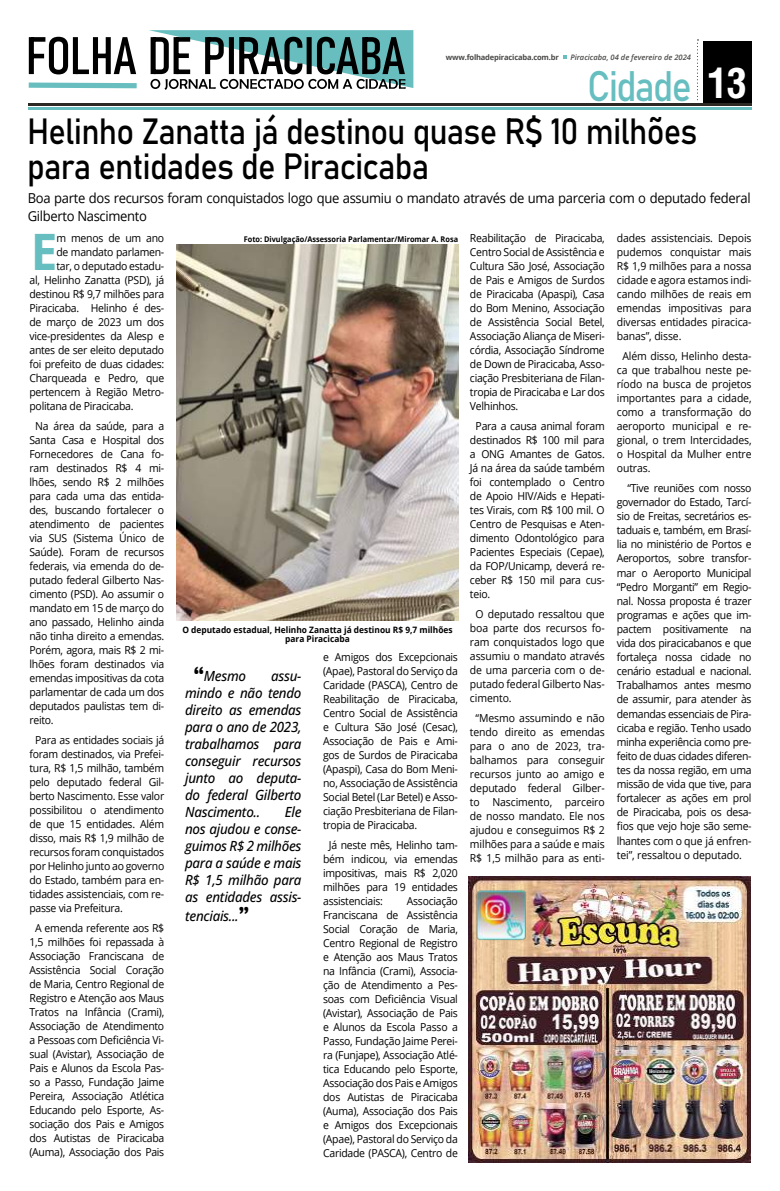
<style>
.page{position:relative;width:780px;height:1191px;background:#fff}
.page>*{position:absolute;margin:0;border:0;box-sizing:border-box;transform-origin:0 0}
.t1{font:700 50.2px "Open Sans";color:#67bec0;scale:.95 1}
.t2{font:42.1px "Bahnschrift";letter-spacing:-.045em;color:#67bec0;scale:.89 1}
.t3{font:36px/35px "Bahnschrift";letter-spacing:-.025em;color:#000;scale:.91 1}
.t4{font:italic 500 14px/17px "Open Sans";letter-spacing:-.02em;color:#000;text-align:justify;scale:.95 1}
.t5{font:13.7px/17.6px "Open Sans";letter-spacing:-.025em;color:#000;scale:.95 1}
.t6{font:11px/14px "Open Sans";letter-spacing:-.025em;color:#000;text-align:justify;scale:.95 1}
.t7{font:700 8.8px/9.8px "Open Sans";color:#000;text-align:center;scale:.95 1}
.t8{font:700 7.8px "Open Sans";color:#000;scale:.94 1}
.t9{font:italic 600 7.6px "Open Sans";color:#4a4948}
.t10{font:700 7.6px "Open Sans";letter-spacing:-.025em;color:#4a4948}
.s1{font-family:"Arena Condensed";font-weight:700;font-size:40.6px;color:#fff}
.s2{font-family:"Britannic";font-weight:700;font-style:normal;font-size:24px}
</style>
<div class="page">
<div style="left:703px;top:41px;width:48px;height:65px;background:#000"></div>
<hr style="left:28px;top:107px;width:723px;height:2px;background:#67bec0">
<hr style="left:28px;top:103px;width:723px;height:3px;background:#2c2824">
<svg style="left:697px;top:39px;width:1px;height:62px"></svg>
<svg style="left:563px;top:55px;width:4px;height:4px"></svg>
<svg style="left:28px;top:30px;width:385px;height:60px"></svg>
<img style="left:177px;top:245px;width:281px;height:375px">
<img style="left:469px;top:876px;width:281px;height:286px">
<img style="left:469px;top:885px;width:65px;height:60px">
<p class="t10" style="left:446px;top:52px;width:114px">www.folhadepiracicaba.com.br</p>
<p class="t9" style="left:570px;top:52px;width:122px">Piracicaba, 04 de fevereiro de 2024</p>
<h2 class="t2" style="left:587px;top:55px;width:181px">Cidade <span class="s1">13</span></h2>
<h3 class="t3" style="left:27px;top:111px;width:738px">Helinho Zanatta já destinou quase R$ 10 milhões para entidades de Piracicaba</h3>
<p class="t5" style="left:28px;top:189px;width:762px">Boa parte dos recursos foram conquistados logo que assumiu o mandato através de uma parceria com o deputado federal<br>Gilberto Nascimento</p>
<h1 class="t1" style="left:31px;top:217px;width:30px">E</h1>
<p class="t6" style="left:56px;top:231px;width:115px">m menos de um ano</p>
<p class="t6" style="left:56px;top:245px;width:115px">de mandato parlamen-</p>
<p class="t6" style="left:56px;top:259px;width:115px">tar, o deputado estadu-</p>
<p class="t6" style="left:29px;top:273px;width:143px">al, Helinho Zanatta (PSD), já</p>
<p class="t6" style="left:29px;top:287px;width:143px">destinou R$ 9,7 milhões para</p>
<p class="t6" style="left:29px;top:301px;width:143px">Piracicaba. Helinho é des-</p>
<p class="t6" style="left:29px;top:315px;width:143px">de março de 2023 um dos</p>
<p class="t6" style="left:29px;top:329px;width:143px">vice-presidentes da Alesp e</p>
<p class="t6" style="left:29px;top:343px;width:143px">antes de ser eleito deputado</p>
<p class="t6" style="left:29px;top:357px;width:143px">foi prefeito de duas cidades:</p>
<p class="t6" style="left:29px;top:371px;width:143px">Charqueada e Pedro, que</p>
<p class="t6" style="left:29px;top:385px;width:143px">pertencem à Região Metro-</p>
<p class="t6" style="left:29px;top:399px;width:111px">politana de Piracicaba.</p>
<p class="t6" style="left:29px;top:419px;width:143px;text-indent:6px">Na área da saúde, para a Santa Casa e Hospital dos Fornecedores de Cana fo&shy;ram destinados R$ 4 mi&shy;lhões, sendo R$ 2 milhões para cada uma das entida&shy;des, buscando fortalecer o atendimento de pacientes via SUS (Sistema Único de Saúde). Foram de recursos federais, via emenda do de&shy;putado federal Gilberto Nas&shy;cimento (PSD). Ao assumir o mandato em 15 de março do ano passado, Helinho ainda não tinha direito a emendas.<br>Porém, agora, mais R$ 2 mi&shy;lhões foram destinados via emendas impositivas da cota parlamentar de cada um dos deputados paulistas tem di&shy;reito.</p>
<p class="t6" style="left:29px;top:732px;width:143px;text-indent:6px">Para as entidades sociais já foram destinados, via Prefei&shy;tura, R$ 1,5 milhão, também pelo deputado federal Gil&shy;berto Nascimento. Esse valor possibilitou o atendimento de que 15 entidades. Além disso, mais R$ 1,9 milhão de recursos foram conquistados por Helinho junto ao governo do Estado, também para en&shy;tidades assistenciais, com re&shy;passe via Prefeitura.</p>
<p class="t6" style="left:29px;top:920px;width:143px;text-align:center">A emenda referente aos R$<br>1,5 milhões foi repassada à<br>Associação Franciscana de<br>Assistência Social Coração de Maria, Centro Regional de<br>Registro e Atenção aos Maus<br>Tratos na Infância (Crami),<br>Associação de Atendimento a Pessoas com Deficiência Vi&shy;sual (Avistar), Associação de<br>Pais e Alunos da Escola Pas&shy;so a Passo, Fundação Jaime<br>Pereira, Associação Atlética<br>Educando pelo Esporte, As&shy;sociação dos Pais e Amigos dos Autistas de Piracicaba (Auma), Associação dos Pais</p>
<p class="t8" style="left:244px;top:234px;width:229px">Foto: Divulgação/Assessoria Parlamentar/Miromar A. Rosa</p>
<p class="t7" style="left:182px;top:624px;width:286px">O deputado estadual, Helinho Zanatta já destinou R$ 9,7 milhões para Piracicaba</p>
<p class="t4" style="left:193px;top:667px;width:57px"><span class="s2">“</span>Mesmo</p>
<p class="t4" style="left:185px;top:667px;width:124px;text-indent:86px">assu&shy;mindo e não tendo direito as emendas para o ano de 2023, trabalhamos para conseguir recursos junto ao deputa&shy;do federal Gilberto Nascimento..</p>
<p class="t4" style="left:185px;top:803px;width:124px;text-indent:100px">Ele nos ajudou e conse&shy;guimos R$ 2 milhões para a saúde e mais R$ 1,5 milhão para as entidades assis-</p>
<p class="t4" style="left:185px;top:907px;width:69px">tenciais...<span class="s2">”</span></p>
<p class="t6" style="left:323px;top:650px;width:143px">e Amigos dos Excepcionais (Apae), Pastoral do Serviço da Caridade (PASCA), Centro de Reabilitação de Piracicaba, Centro Social de Assistência e Cultura São José (Cesac), Associação de Pais e Ami&shy;gos de Surdos de Piracicaba (Apaspi), Casa do Bom Meni&shy;no, Associação de Assistência Social Betel (Lar Betel) e Asso&shy;ciação Presbiteriana de Filan&shy;tropia de Piracicaba.</p>
<p class="t6" style="left:323px;top:838px;width:143px;text-indent:6px">Já neste mês, Helinho tam&shy;bém indicou, via emendas impositivas, mais R$ 2,020 milhões para 19 entidades assistenciais:</p>
<p class="t6" style="left:323px;top:894px;width:143px;text-indent:84px">Associação Franciscana de Assistência Social Coração de Maria, Centro Regional de Registro e Atenção aos Maus Tratos na Infância (Crami), Associa&shy;ção de Atendimento a Pes&shy;soas com Deficiência Visual (Avistar), Associação de Pais e Alunos da Escola Passo a Passo, Fundação Jaime Perei&shy;ra (Funjape), Associação Atlé&shy;tica Educando pelo Esporte, Associação dos Pais e Amigos dos Autistas de Piracicaba (Auma), Associação dos Pais e Amigos dos Excepcionais (Apae), Pastoral do Serviço da Caridade (PASCA), Centro de</p>
<p class="t6" style="left:470px;top:231px;width:143px">Reabilitação de Piracicaba, Centro Social de Assistência e Cultura São José, Associação de Pais e Amigos de Surdos de Piracicaba (Apaspi), Casa do Bom Menino, Associação de Assistência Social Betel, Associação Aliança de Miseri&shy;córdia, Associação Síndrome de Down de Piracicaba, Asso&shy;ciação Presbiteriana de Filan&shy;tropia de Piracicaba e Lar dos Velhinhos.</p>
<p class="t6" style="left:470px;top:419px;width:143px;text-indent:6px">Para a causa animal foram destinados R$ 100 mil para a ONG Amantes de Gatos.<br>Já na área da saúde também foi contemplado o Centro de Apoio HIV/Aids e Hepati&shy;tes Virais, com R$ 100 mil. O Centro de Pesquisas e Aten&shy;dimento Odontológico para Pacientes Especiais (Cepae), da FOP/Unicamp, deverá re&shy;ceber R$ 150 mil para cus&shy;teio.</p>
<p class="t6" style="left:470px;top:606px;width:143px;text-indent:6px">O deputado ressaltou que boa parte dos recursos fo&shy;ram conquistados logo que assumiu o mandato através de uma parceria com o de&shy;putado federal Gilberto Nas&shy;cimento.</p>
<p class="t6" style="left:470px;top:710px;width:143px;text-align:center">“Mesmo assumindo e não tendo direito as emendas para o ano de 2023, tra&shy;balhamos para conseguir recursos junto ao amigo e deputado federal Gilber&shy;to Nascimento, parceiro de nosso mandato. Ele nos ajudou e conseguimos R$ 2 milhões para a saúde e mais<br>R$ 1,5 milhão para as enti-</p>
<p class="t6" style="left:616px;top:231px;width:143px">dades assistenciais. Depois pudemos conquistar mais R$ 1,9 milhões para a nossa cidade e agora estamos indi&shy;cando milhões de reais em emendas impositivas para diversas entidades piracica&shy;banas”, disse.</p>
<p class="t6" style="left:616px;top:349px;width:143px;text-indent:6px">Além disso, Helinho desta&shy;ca que trabalhou neste pe&shy;ríodo na busca de projetos importantes para a cidade, como a transformação do aeroporto municipal e re&shy;gional, o trem Intercidades, o Hospital da Mulher entre outras.</p>
<p class="t6" style="left:616px;top:480px;width:143px;text-indent:11px">“Tive reuniões com nosso governador do Estado, Tarcí&shy;sio de Freitas, secretários es&shy;taduais e, também, em Brasí&shy;lia no ministério de Portos e Aeroportos, sobre transfor&shy;mar o Aeroporto Municipal “Pedro Morganti” em Regio&shy;nal. Nossa proposta é trazer programas e ações que im&shy;pactem positivamente na vida dos piracicabanos e que fortaleça nossa cidade no cenário estadual e nacional.<br>Trabalhamos antes mesmo de assumir, para atender às demandas essenciais de Pira&shy;cicaba e região. Tenho usado minha experiência como pre&shy;feito de duas cidades diferen&shy;tes da nossa região, em uma missão de vida que tive, para fortalecer as ações em prol de Piracicaba, pois os desa&shy;fios que vejo hoje são seme&shy;lhantes com o que já enfren&shy;tei”, ressaltou o deputado.</p>
</div>
